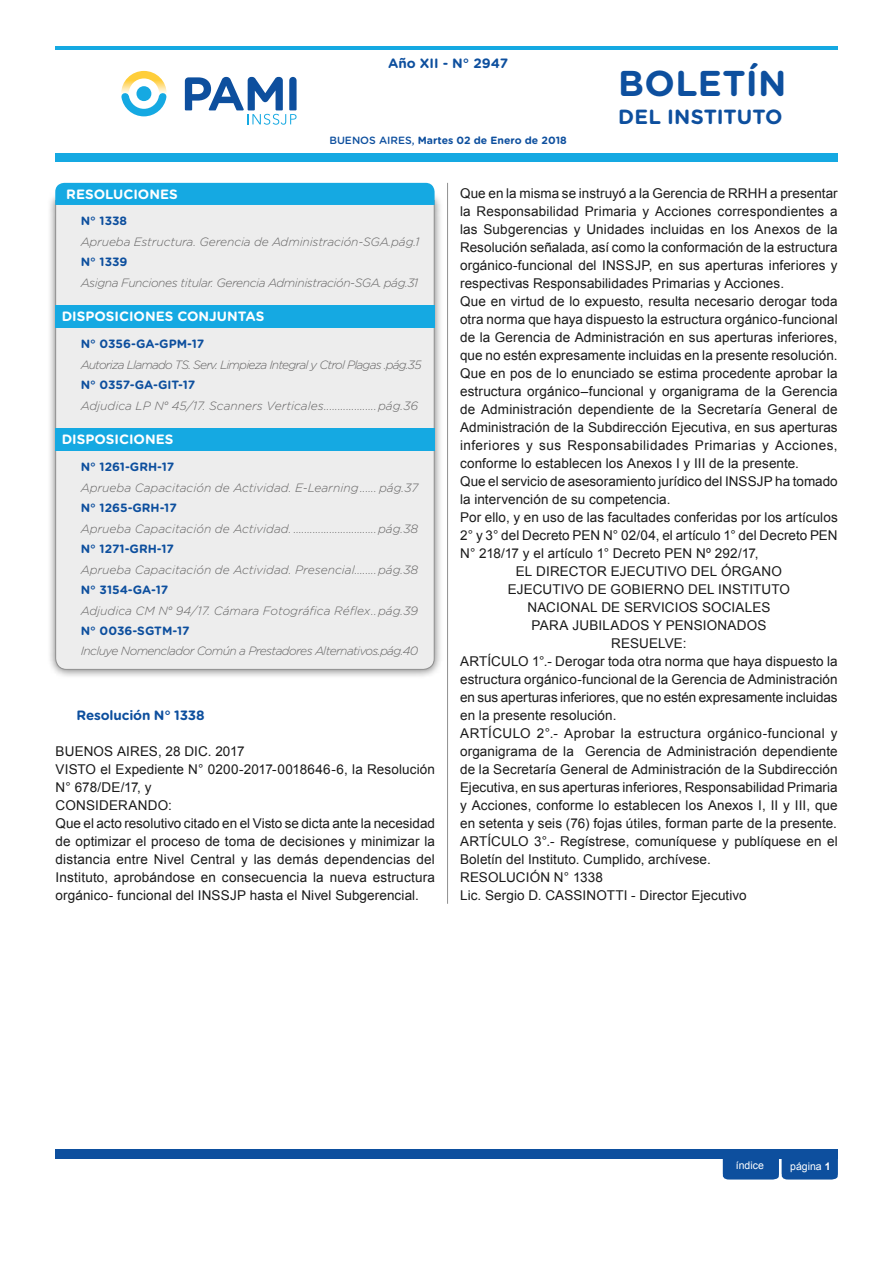
<style>
.page{position:relative;width:893px;height:1263px;background:#fff}
.page>*{position:absolute;margin:0;border:0;box-sizing:border-box;transform-origin:0 0}
.t1{font:700 35.85px "Gotham Rounded";letter-spacing:.01em;color:#0d4f9e}
.t2{font:700 20.55px "Gotham Rounded";color:#0d4f9e}
.t3{font:13.5px/18px "Arial";letter-spacing:.01em;color:#1a1a1a}
.t4{font:13.5px "Arial";letter-spacing:.035em;color:#1a1a1a}
.t5{font:700 13.5px "Gotham Rounded";color:#fff}
.t6{font:700 13.5px "Gotham Rounded";letter-spacing:-.01em;color:#0d4f9e}
.t7{font:italic 300 12px "Gotham Rounded";letter-spacing:-.01em;color:#646363}
.t8{font:700 12px "Gotham Rounded";color:#0d4f9e}
.t9{font:italic 300 12px "Gotham Rounded";letter-spacing:-.065em;color:#646363}
.t10{font:italic 300 12px "Gotham Rounded";letter-spacing:-.035em;color:#646363}
.t11{font:italic 300 12px "Gotham Rounded";letter-spacing:-.05em;color:#646363}
.t12{font:700 10.5px "Gotham Rounded";color:#0d4f9e}
.t13{font:10.5px "Arial";color:#fff}
.s1{font-weight:500}
.s2{font-weight:700}
</style>
<div class="page">
<div style="left:55px;top:1149px;width:783px;height:10px;background:#0d4f9e"></div>
<div style="left:723px;top:1159px;width:115px;height:20px;background:#0d4f9e"></div>
<svg style="left:185px;top:77px;width:112px;height:48px"></svg>
<svg style="left:121px;top:71px;width:46px;height:45px"></svg>
<div style="left:55px;top:153px;width:783px;height:9px;background:#15a9e2"></div>
<hr style="left:55px;top:46px;width:783px;height:3px;background:#15a9e2">
<div style="left:48px;top:193px;width:396px;height:486px;background:#000;opacity:.52"></div>
<div style="left:55px;top:205px;width:380px;height:465px;background:#ededed"></div>
<hr style="left:447px;top:183px;width:1px;height:721px;background:#909090">
<div style="left:55px;top:182px;width:380px;height:23px;background:#15a9e2"></div>
<div style="left:55px;top:306px;width:380px;height:22px;background:#15a9e2"></div>
<div style="left:55px;top:429px;width:380px;height:22px;background:#15a9e2"></div>
<p class="t6" style="left:388px;top:54px;width:121px">Año XII - N° 2947</p>
<p class="t12" style="left:329px;top:133px;width:239px"><span class="s1">BUENOS AIRES,</span> Martes 02 de Enero de 2018</p>
<h1 class="t1" style="left:618px;top:57px;width:170px">BOLETÍN</h1>
<h2 class="t2" style="left:618px;top:102px;width:166px">DEL INSTITUTO</h2>
<p class="t5" style="left:66px;top:184px;width:113px">RESOLUCIONES</p>
<p class="t8" style="left:81px;top:212px;width:48px">N° 1338</p>
<p class="t7" style="left:81px;top:234px;width:340px">Aprueba Estructura. Gerencia de Administración-SGA.pág.1</p>
<p class="t8" style="left:81px;top:253px;width:48px">N° 1339</p>
<p class="t10" style="left:81px;top:275px;width:339px">Asigna Funciones titular. Gerencia Administración-SGA. pág.31</p>
<p class="t5" style="left:62px;top:307px;width:204px">DISPOSICIONES CONJUNTAS</p>
<p class="t8" style="left:81px;top:335px;width:125px">N° 0356-GA-GPM-17</p>
<p class="t9" style="left:81px;top:357px;width:342px">Autoriza Llamado TS. Serv. Limpieza Integral y Ctrol Plagas .pág.35</p>
<p class="t8" style="left:81px;top:376px;width:116px">N° 0357-GA-GIT-17</p>
<p class="t7" style="left:81px;top:397px;width:339px">Adjudica LP N° 45/17. Scanners Verticales...................pág.36</p>
<p class="t5" style="left:62px;top:430px;width:113px">DISPOSICIONES</p>
<p class="t8" style="left:81px;top:458px;width:95px">N° 1261-GRH-17</p>
<p class="t7" style="left:81px;top:479px;width:339px">Aprueba Capacitación de Actividad. E-Learning...... pág.37</p>
<p class="t8" style="left:81px;top:499px;width:98px">N° 1265-GRH-17</p>
<p class="t7" style="left:81px;top:520px;width:339px">Aprueba Capacitación de Actividad. ..............................pág.38</p>
<p class="t8" style="left:81px;top:540px;width:95px">N° 1271-GRH-17</p>
<p class="t7" style="left:81px;top:561px;width:339px">Aprueba Capacitación de Actividad. Presencial........pág.38</p>
<p class="t8" style="left:81px;top:581px;width:89px">N° 3154-GA-17</p>
<p class="t7" style="left:81px;top:602px;width:339px">Adjudica CM N° 94/17. Cámara Fotográfica Réflex..pág.39</p>
<p class="t8" style="left:81px;top:622px;width:110px">N° 0036-SGTM-17</p>
<p class="t11" style="left:81px;top:643px;width:339px">Incluye Nomenclador Común a Prestadores Alternativos.pág.40</p>
<p class="t6" style="left:76px;top:705px;width:130px">Resolución N° 1338</p>
<p class="t3" style="left:56px;top:742px;width:381px">BUENOS AIRES, 28 DIC. 2017<br>VISTO el Expediente N° 0200-2017-0018646-6, la Resolución N° 678/DE/17, y<br>CONSIDERANDO:<br>Que el acto resolutivo citado en el Visto se dicta ante la necesidad de optimizar el proceso de toma de decisiones y minimizar la distancia entre Nivel Central y las demás dependencias del Instituto, aprobándose en consecuencia la nueva estructura orgánico- funcional del INSSJP hasta el Nivel Subgerencial.</p>
<p class="t3" style="left:460px;top:184px;width:379px">Que en la misma se instruyó a la Gerencia de RRHH a presentar</p>
<p class="t3" style="left:460px;top:202px;width:379px">la Responsabilidad Primaria y Acciones correspondientes a</p>
<p class="t3" style="left:460px;top:220px;width:379px">las Subgerencias y Unidades incluidas en los Anexos de la</p>
<p class="t3" style="left:460px;top:238px;width:379px">Resolución señalada, así como la conformación de la estructura</p>
<p class="t3" style="left:460px;top:256px;width:379px">orgánico-funcional del INSSJP, en sus aperturas inferiores y</p>
<p class="t3" style="left:460px;top:274px;width:326px">respectivas Responsabilidades Primarias y Acciones.</p>
<p class="t3" style="left:460px;top:292px;width:379px">Que en virtud de lo expuesto, resulta necesario derogar toda</p>
<p class="t3" style="left:460px;top:310px;width:379px">otra norma que haya dispuesto la estructura orgánico-funcional</p>
<p class="t3" style="left:460px;top:328px;width:379px">de la Gerencia de Administración en sus aperturas inferiores,</p>
<p class="t3" style="left:460px;top:346px;width:379px">que no estén expresamente incluidas en la presente resolución.</p>
<p class="t3" style="left:460px;top:364px;width:379px">Que en pos de lo enunciado se estima procedente aprobar la</p>
<p class="t3" style="left:460px;top:382px;width:379px">estructura orgánico–funcional y organigrama de la Gerencia</p>
<p class="t3" style="left:460px;top:400px;width:379px">de Administración dependiente de la Secretaría General de</p>
<p class="t3" style="left:460px;top:418px;width:379px">Administración de la Subdirección Ejecutiva, en sus aperturas</p>
<p class="t4" style="left:460px;top:436px;width:379px">inferiores y sus Responsabilidades Primarias y Acciones,</p>
<p class="t3" style="left:460px;top:454px;width:340px">conforme lo establecen los Anexos I y III de la presente.</p>
<p class="t3" style="left:460px;top:472px;width:379px">Que el servicio de asesoramiento jurídico del INSSJP ha tomado</p>
<p class="t3" style="left:460px;top:490px;width:212px">la intervención de su competencia.</p>
<p class="t3" style="left:460px;top:508px;width:379px">Por ello, y en uso de las facultades conferidas por los artículos</p>
<p class="t3" style="left:460px;top:526px;width:379px">2° y 3° del Decreto PEN N° 02/04, el artículo 1° del Decreto PEN</p>
<p class="t3" style="left:460px;top:544px;width:300px">N° 218/17 y el artículo 1° Decreto PEN Nº 292/17,</p>
<p class="t3" style="left:516px;top:562px;width:267px">EL DIRECTOR EJECUTIVO DEL ÓRGANO</p>
<p class="t3" style="left:508px;top:580px;width:284px">EJECUTIVO DE GOBIERNO DEL INSTITUTO</p>
<p class="t3" style="left:527px;top:598px;width:244px">NACIONAL DE SERVICIOS SOCIALES</p>
<p class="t3" style="left:531px;top:616px;width:236px">PARA JUBILADOS Y PENSIONADOS</p>
<p class="t3" style="left:611px;top:634px;width:77px">RESUELVE:</p>
<p class="t3" style="left:460px;top:652px;width:379px">ARTÍCULO 1°.- Derogar toda otra norma que haya dispuesto la</p>
<p class="t3" style="left:460px;top:670px;width:379px">estructura orgánico-funcional de la Gerencia de Administración</p>
<p class="t3" style="left:460px;top:688px;width:379px">en sus aperturas inferiores, que no estén expresamente incluidas</p>
<p class="t3" style="left:460px;top:706px;width:158px">en la presente resolución.</p>
<p class="t3" style="left:460px;top:724px;width:379px">ARTÍCULO 2°.- Aprobar la estructura orgánico-funcional y</p>
<p class="t3" style="left:460px;top:742px;width:379px">organigrama de la Gerencia de Administración dependiente</p>
<p class="t3" style="left:460px;top:760px;width:379px">de la Secretaría General de Administración de la Subdirección</p>
<p class="t3" style="left:460px;top:778px;width:379px">Ejecutiva, en sus aperturas inferiores, Responsabilidad Primaria</p>
<p class="t3" style="left:460px;top:796px;width:379px">y Acciones, conforme lo establecen los Anexos I, II y III, que</p>
<p class="t3" style="left:460px;top:814px;width:378px">en setenta y seis (76) fojas útiles, forman parte de la presente.</p>
<p class="t3" style="left:460px;top:832px;width:379px">ARTÍCULO 3°.- Regístrese, comuníquese y publíquese en el</p>
<p class="t3" style="left:460px;top:850px;width:252px">Boletín del Instituto. Cumplido, archívese.</p>
<p class="t3" style="left:460px;top:868px;width:144px">RESOLUCIÓN N° 1338</p>
<p class="t3" style="left:460px;top:886px;width:288px">Lic. Sergio D. CASSINOTTI - Director Ejecutivo</p>
<p class="t13" style="left:736px;top:1156px;width:30px">índice</p>
<p class="t13" style="left:736px;top:1158px;width:30px">índice</p>
<p class="t13" style="left:790px;top:1157px;width:42px">página <span class="s2">11</span></p>
</div>
